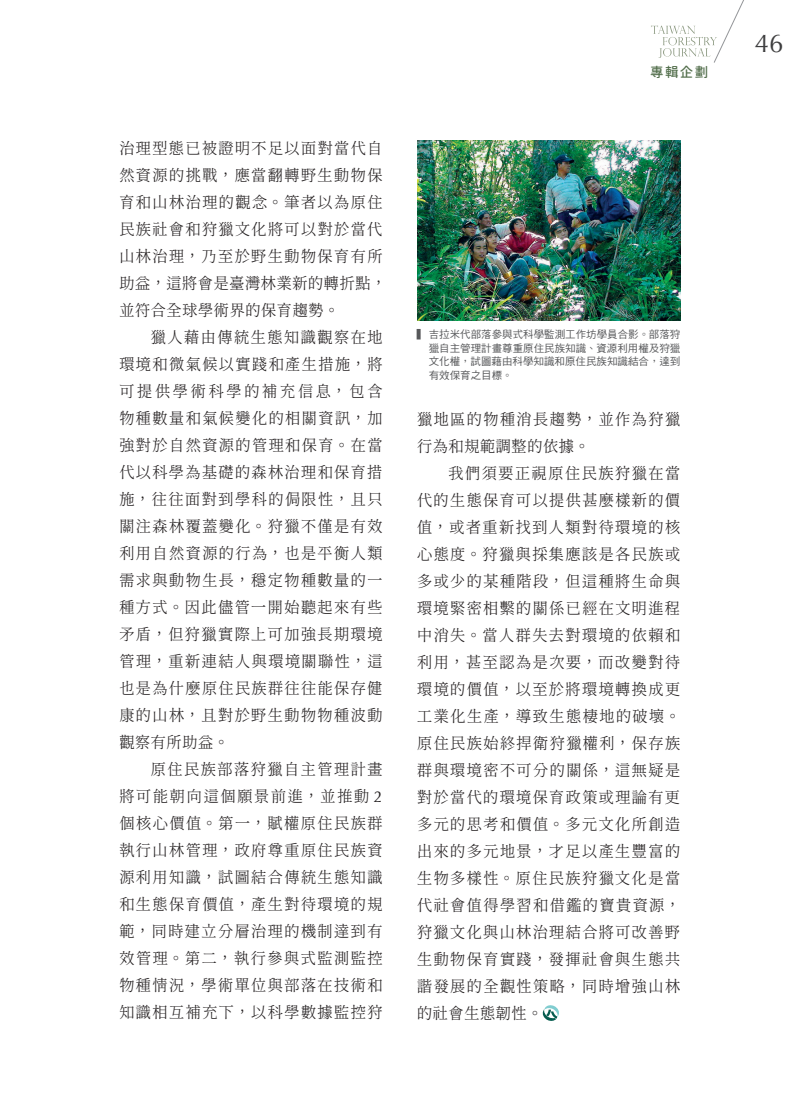
<style>
.page{position:relative;width:808px;height:1106px;background:#fff}
.page>*{position:absolute;margin:0;border:0;box-sizing:border-box;transform-origin:0 0}
.t1{font:25.8px "Optima LT";color:#3e3e3f}
.t2{font:300 15.75px/27px "Gen Ryu Min TW";letter-spacing:.055em;color:#231f20;text-align:justify}
.t3{font:13.5px "Gen Sen Rounded TW M";color:#526e4b}
.t4{font:10.5px/13.5px "DF Hei Std W5";color:#57585a;text-align:justify}
.s1{font-family:"Optima LT";font-weight:400}
</style>
<div class="page">
<svg style="left:542px;top:1005px;width:17px;height:16px"></svg>
<img style="left:418px;top:140px;width:262px;height:180px">
<svg style="left:651px;top:0;width:93px;height:63px"></svg>
<p class="t2" style="left:119px;top:135px;width:269px;text-align:left">治理型態已被證明不足以面對當代自然資源的挑戰，應當翻轉野生動物保育和山林治理的觀念。筆者以為原住民族社會和狩獵文化將可以對於當代山林治理，乃至於野生動物保育有所助益，這將會是臺灣林業新的轉折點，並符合全球學術界的保育趨勢。</p>
<p class="t2" style="left:119px;top:324px;width:265px;text-indent:32px">獵人藉由傳統生態知識觀察在地環境和微氣候以實踐和產生措施，將可提供學術科學的補充信息，包含物種數量和氣候變化的相關資訊，加強對於自然資源的管理和保育。在當代以科學為基礎的森林治理和保育措施，往往面對到學科的侷限性，且只關注森林覆蓋變化。狩獵不僅是有效利用自然資源的行為，也是平衡人類需求與動物生長，穩定物種數量的一種方式。因此儘管一開始聽起來有些矛盾，但狩獵實際上可加強長期環境管理，重新連結人與環境關聯性，這也是為什麼原住民族群往往能保存健康的山林，且對於野生動物物種波動觀察有所助益。</p>
<p class="t2" style="left:119px;top:756px;width:265px;text-indent:32px">原住民族部落狩獵自主管理計畫將可能朝向這個願景前進，並推動 <span class="s1">2</span>個核心價值。第一，賦權原住民族群執行山林管理，政府尊重原住民族資源利用知識，試圖結合傳統生態知識和生態保育價值，產生對待環境的規範，同時建立分層治理的機制達到有效管理。第二，執行參與式監測監控物種情況，學術單位與部落在技術和知識相互補充下，以科學數據監控狩</p>
<p class="t3" style="left:650px;top:64px;width:60px">專輯企劃</p>
<p class="t4" style="left:429px;top:327px;width:253px;text-indent:-12px">▍吉拉米代部落參與式科學監測工作坊學員合影。部落狩獵自主管理計畫尊重原住民族知識、資源利用權及狩獵文化權，試圖藉由科學知識和原住民族知識結合，達到有效保育之目標。</p>
<p class="t2" style="left:417px;top:406px;width:265px">獵地區的物種消長趨勢，並作為狩獵行為和規範調整的依據。</p>
<p class="t2" style="left:417px;top:460px;width:265px;text-indent:32px">我們須要正視原住民族狩獵在當代的生態保育可以提供甚麼樣新的價值，或者重新找到人類對待環境的核心態度。狩獵與採集應該是各民族或多或少的某種階段，但這種將生命與環境緊密相繫的關係已經在文明進程中消失。當人群失去對環境的依賴和利用，甚至認為是次要，而改變對待環境的價值，以至於將環境轉換成更工業化生產，導致生態棲地的破壞。原住民族始終捍衛狩獵權利，保存族群與環境密不可分的關係，這無疑是對於當代的環境保育政策或理論有更多元的思考和價值。多元文化所創造出來的多元地景，才足以產生豐富的生物多樣性。原住民族狩獵文化是當代社會值得學習和借鑑的寶貴資源，狩獵文化與山林治理結合將可改善野生動物保育實踐，發揮社會與生態共諧發展的全觀性策略，同時增強山林的社會生態韌性。</p>
<h1 class="t1" style="left:755px;top:29px;width:30px">46</h1>
</div>
